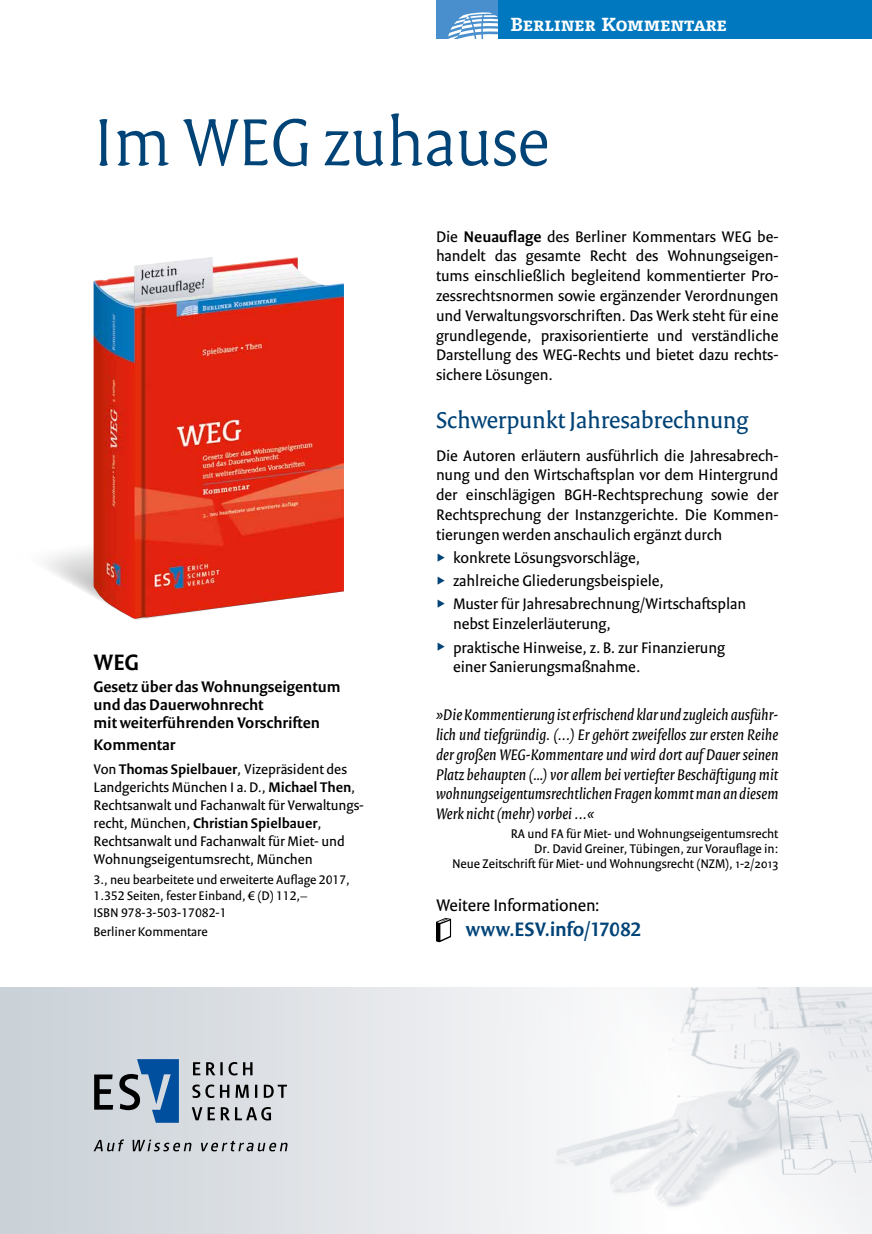
<style>
.page{position:relative;width:872px;height:1234px;background:#fff}
.page>*{position:absolute;margin:0;border:0;box-sizing:border-box;transform-origin:0 0}
.t1{font:300 72px "Versa Pro";letter-spacing:-.005em;color:#004377}
.t2{font:24.75px "Versa Pro";letter-spacing:-.005em;color:#004377}
.t3{font:600 24px "Versa Sans Pro";color:#000}
.t4{font:600 21px "Versa Sans Pro";color:#004377}
.t5{font:18px "Versa Sans Pro";letter-spacing:-.005em;color:#000}
.t6{font:18px "Olsen Bold SC";color:#fff}
.t7{font:16.5px/19.8px "Versa Sans Pro";color:#000;text-align:justify}
.t8{font:italic 16.5px/19.8px "Versa Pro";letter-spacing:.005em;color:#000;text-align:justify}
.t9{font:600 16.5px/18.1px "Versa Sans Pro";color:#000}
.t10{font:15px/18px "Versa Sans Pro";color:#000}
.t11{font:13.5px/16.2px "Versa Sans Pro";color:#000}
.s1{font-weight:600}
</style>
<div class="page">
<svg style="left:0;top:987px;width:495px;height:246px;background:#dbdfe4"></svg>
<div style="left:436px;top:0;width:436px;height:38px;background:#0078bf"></div>
<div style="left:436px;top:0;width:61px;height:38px;background:#498fcd"></div>
<svg style="left:448px;top:12px;width:49px;height:26px"></svg>
<svg style="left:46px;top:524px;width:102px;height:96px"></svg>
<img style="left:94px;top:257px;width:250px;height:361px">
<svg style="left:436px;top:917px;width:15px;height:25px"></svg>
<svg style="left:192px;top:1106px;width:79px;height:14px"></svg>
<svg style="left:192px;top:1084px;width:95px;height:13px"></svg>
<svg style="left:193px;top:1061px;width:59px;height:14px"></svg>
<svg style="left:119px;top:1058px;width:60px;height:64px;background:#668aaf"></svg>
<svg style="left:94px;top:1074px;width:19px;height:35px"></svg>
<svg style="left:94px;top:1139px;width:194px;height:12px;background:#a7aaae"></svg>
<img style="left:495px;top:987px;width:377px;height:246px">
<p class="t6" style="left:510px;top:12px;width:218px">Berliner Kommentare</p>
<h1 class="t1" style="left:94px;top:99px;width:457px">Im WEG zuhause</h1>
<h3 class="t3" style="left:94px;top:647px;width:47px">WEG</h3>
<p class="t9" style="left:94px;top:677px;width:248px">Gesetz über das Wohnungseigentum und das Dauerwohnrecht<br>mit weiterführenden Vorschriften</p>
<p class="t9" style="left:94px;top:735px;width:83px">Kommentar</p>
<p class="t10" style="left:94px;top:760px;width:272px">Von <span class="s1">Thomas Spielbauer</span>, Vizepräsident des Landgerichts München I a.D., <span class="s1">Michael Then</span>, Rechtsanwalt und Fachanwalt für Verwaltungs&shy;recht, München, <span class="s1">Christian Spielbauer</span>, Rechtsanwalt und Fachanwalt für Miet- und Wohnungseigentumsrecht, München</p>
<p class="t11" style="left:94px;top:871px;width:258px">3., neu bearbeitete und erweiterte Auflage 2017,<br>1.352 Seiten, fester Einband, € (D) 112,–<br>ISBN 978-3-503-17082-1</p>
<p class="t11" style="left:94px;top:923px;width:116px">Berliner Kommentare</p>
<p class="t7" style="left:436px;top:226px;width:344px">Die <span class="s1">Neuauflage</span> des Berliner Kommentars WEG be&shy;handelt das gesamte Recht des Wohnungseigen&shy;tums einschließlich begleitend kommentierter Pro&shy;zessrechtsnormen sowie ergänzender Verordnungen und Verwaltungsvorschriften. Das Werk steht für eine grundlegende, praxisorientierte und verständliche Darstellung des WEG-Rechts und bietet dazu rechts&shy;sichere Lösungen.</p>
<h2 class="t2" style="left:436px;top:405px;width:314px">Schwerpunkt Jahresabrechnung</h2>
<p class="t7" style="left:436px;top:445px;width:344px">Die Autoren erläutern ausführlich die Jahresabrech&shy;nung und den Wirtschaftsplan vor dem Hintergrund der einschlägigen BGH-Rechtsprechung sowie der Rechtsprechung der Instanzgerichte. Die Kommen&shy;tierungen werden anschaulich ergänzt durch</p>
<p class="t7" style="left:453px;top:546px;width:294px;line-height:23.2px;text-align:left">konkrete Lösungsvorschläge,<br>zahlreiche Gliederungsbeispiele,<br>Muster für Jahresabrechnung/Wirtschaftsplan</p>
<p class="t7" style="left:453px;top:612px;width:273px;line-height:23.2px">nebst Einzelerläuterung,<br>praktische Hinweise, z.B. zur Finanzierung</p>
<p class="t7" style="left:453px;top:656px;width:189px">einer Sanierungsmaßnahme.</p>
<p class="t8" style="left:436px;top:704px;width:344px">»Die Kommentierung ist erfrischend klar und zugleich ausführ&shy;lich und tiefgründig. (...) Er gehört zweifellos zur ersten Reihe der großen WEG-Kommentare und wird dort auf Dauer seinen Platz behaupten (…) vor allem bei vertiefter Beschäftigung mit wohnungseigentumsrechtlichen Fragen kommt man an diesem Werk nicht (mehr) vorbei ...«</p>
<p class="t11" style="left:452px;top:826px;width:328px;line-height:14.9px;text-align:right">RA und FA für Miet- und Wohnungseigentumsrecht<br>Dr. David Greiner, Tübingen, zur Vorauflage in:<br>Neue Zeitschrift für Miet- und Wohnungsrecht (NZM), 1-2/2013</p>
<p class="t5" style="left:436px;top:893px;width:165px">Weitere Informationen:</p>
<p class="t4" style="left:466px;top:916px;width:177px">www.ESV.info/17082</p>
</div>
